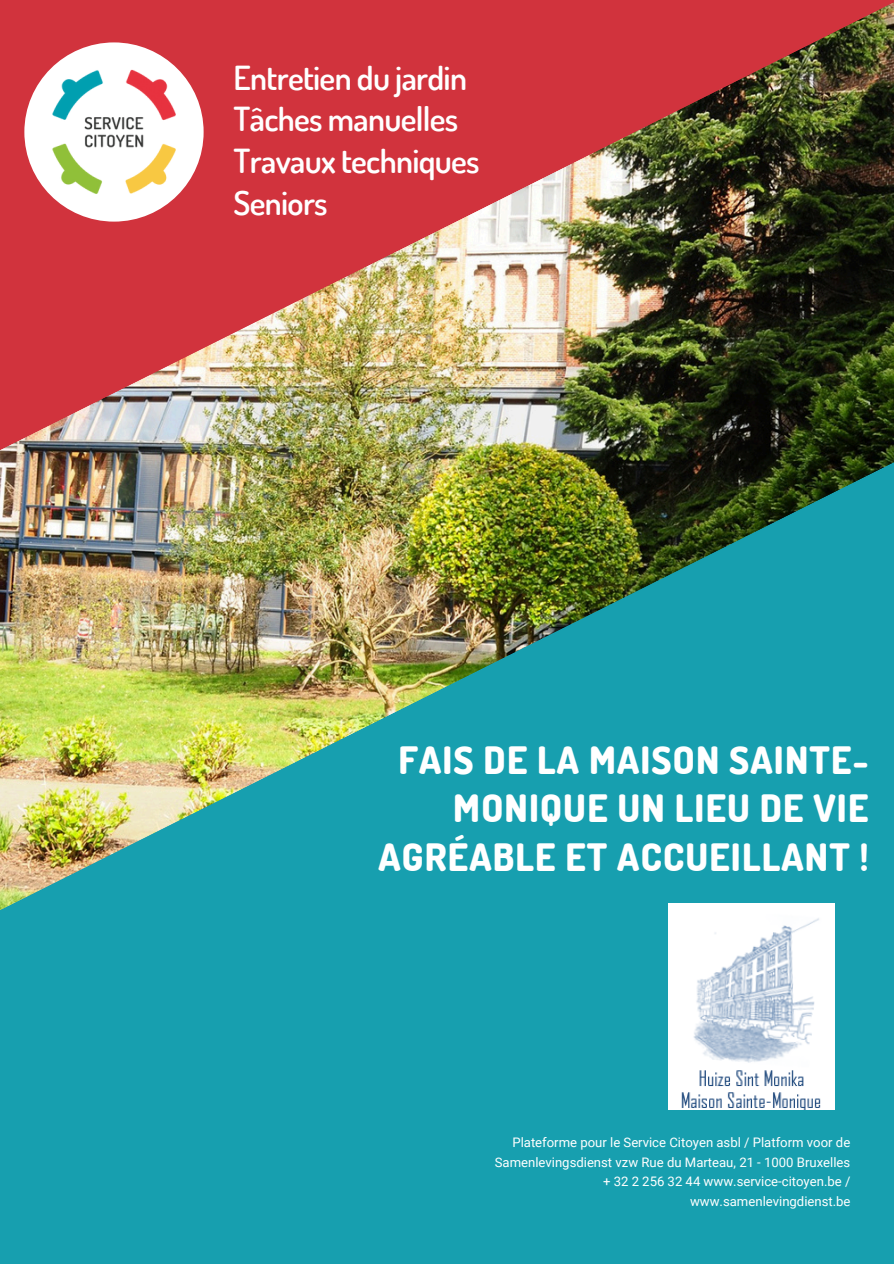
<style>
.page{position:relative;width:894px;height:1264px;background:#fff}
.page>*{position:absolute;margin:0;border:0;box-sizing:border-box;transform-origin:0 0}
.t1{font:800 37.65px/48.3px "Dosis";letter-spacing:.03em;color:#fff;text-align:right}
.t2{font:600 33.15px/41.7px "Dosis";letter-spacing:-.02em;color:#fff}
.t3{font:13.05px/19.6px "Roboto";color:#fff;text-align:right}
</style>
<div class="page">
<img style="left:0;top:598px;width:893px;height:665px">
<img style="left:0;top:0;width:893px;height:598px">
<div style="left:24px;top:42px;width:179px;height:180px;background:#fff;border-radius:50%"></div>
<img style="left:51px;top:69px;width:125px;height:127px">
<img style="left:668px;top:903px;width:165px;height:206px">
<p class="t2" style="left:233px;top:56px;width:247px">Entretien du jardin<br>Tâches manuelles<br>Travaux techniques<br>Seniors</p>
<h1 class="t1" style="left:378px;top:735px;width:491px">FAIS DE LA MAISON SAINTE-<br>MONIQUE UN LIEU DE VIE<br>AGRÉABLE ET ACCUEILLANT !</h1>
<p class="t3" style="left:494px;top:1132px;width:357px">Plateforme pour le Service Citoyen asbl / Platform voor de Samenlevingsdienst vzw Rue du Marteau, 21 - 1000 Bruxelles + 32 2 256 32 44 www.service-citoyen.be / www.samenlevingdienst.be</p>
</div>
